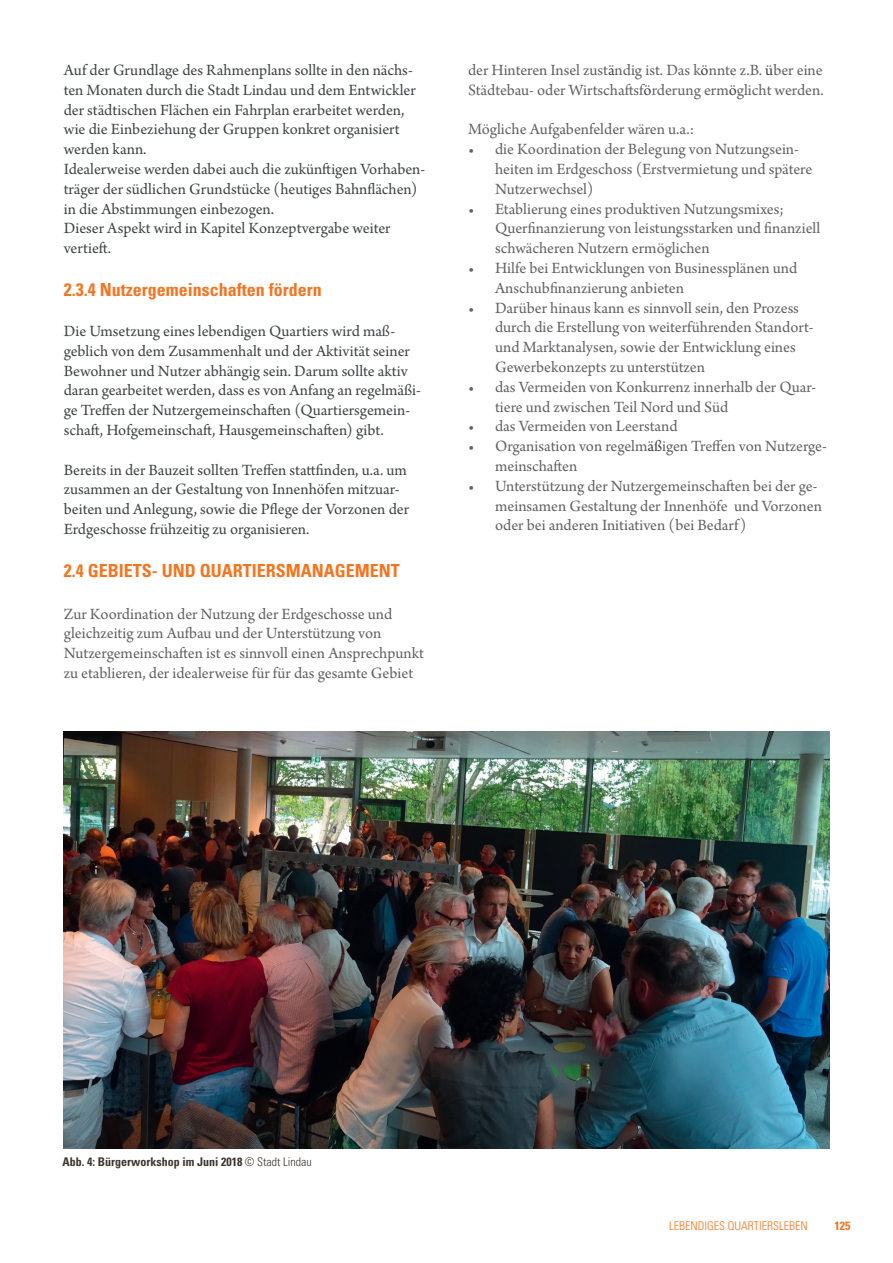
<style>
.page{position:relative;width:893px;height:1263px;background:#fff}
.page>*{position:absolute;margin:0;border:0;box-sizing:border-box;transform-origin:0 0}
.t1{font:700 condensed 18px "Univers";color:#f47521}
.t2{font:16.5px/19.8px "Arno Pro";color:#636366}
.t3{font:16.5px/19.8px "Arno Pro";color:#414446}
.t4{font:700 condensed 12px "Univers";color:#3e352d}
.t5{font:300 condensed 12px "Univers";color:#f47521}
.t6{font:700 condensed 12px "Univers";color:#f47521}
.s1{color:#414446}
.s2{font-weight:300}
</style>
<div class="page">
<img style="left:64px;top:732px;width:765px;height:416px">
<p class="t3" style="left:64px;top:61px;width:363px">Auf der Grundlage des Rahmenplans sollte in den nächs&shy;ten Monaten durch die Stadt Lindau und dem Entwickler der städtischen Flächen ein Fahrplan erarbeitet werden, wie die Einbeziehung der Gruppen konkret organisiert werden kann.<br>Idealerweise werden dabei auch die zukünftigen Vorhaben&shy;träger der südlichen Grundstücke (heutiges Bahnflächen) in die Abstimmungen einbezogen.<br>Dieser Aspekt wird in Kapitel Konzeptvergabe weiter vertieft.</p>
<p class="t1" style="left:64px;top:279px;width:259px">2.3.4 Nutzergemeinschaften fördern</p>
<p class="t3" style="left:64px;top:322px;width:358px">Die Umsetzung eines lebendigen Quartiers wird maß&shy;geblich von dem Zusammenhalt und der Aktivität seiner Bewohner und Nutzer abhängig sein. Darum sollte aktiv daran gearbeitet werden, dass es von Anfang an regelmäßi&shy;ge Treffen der Nutzergemeinschaften (Quartiersgemein&shy;schaft, Hofgemeinschaft, Hausgemeinschaften) gibt.</p>
<p class="t3" style="left:64px;top:461px;width:347px">Bereits in der Bauzeit sollten Treffen stattfinden, u.a. um zusammen an der Gestaltung von Innenhöfen mitzuar&shy;beiten und Anlegung, sowie die Pflege der Vorzonen der Erdgeschosse frühzeitig zu organisieren.</p>
<p class="t1" style="left:64px;top:560px;width:337px">2.4 GEBIETS- UND QUARTIERSMANAGEMENT</p>
<p class="t2" style="left:64px;top:605px;width:362px">Zur Koordination der Nutzung der Erdgeschosse und gleichzeitig zum Aufbau und der Unterstützung von Nutzergemeinschaften ist es sinnvoll einen Ansprechpunkt zu etablieren, der idealerweise für für das gesamte Gebiet</p>
<p class="t2" style="left:468px;top:61px;width:357px">der Hinteren Insel zust<span class="s1">ä</span>ndig ist. Das k<span class="s1">ö</span>nnte z.B. <span class="s1">ü</span>ber eine<br>Städtebau- oder Wirtschaftsf<span class="s1">ö</span>rderung erm<span class="s1">ö</span>glicht werden.</p>
<p class="t2" style="left:468px;top:120px;width:228px">Mögliche Aufgabenfelder wären u.a.:</p>
<p class="t2" style="left:495px;top:140px;width:319px;text-indent:-27px">• die Koordination der Belegung von Nutzungsein&shy;heiten im Erdgeschoss (Erstvermietung und spätere<br>Nutzerwechsel)</p>
<p class="t2" style="left:495px;top:200px;width:327px;text-indent:-27px">• Etablierung eines produktiven Nutzungsmixes;<br>Querfinanzierung von leistungsstarken und finanziell schwächeren Nutzern ermöglichen</p>
<p class="t2" style="left:495px;top:259px;width:304px;text-indent:-27px">• Hilfe bei Entwicklungen von Businessplänen und<br>Anschubfinanzierung anbieten</p>
<p class="t2" style="left:495px;top:299px;width:320px;text-indent:-27px">• Darüber hinaus kann es sinnvoll sein, den Prozess durch die Erstellung von weiterführenden Standort&shy;und Marktanalysen, sowie der Entwicklung eines Gewerbekonzepts zu unterstützen</p>
<p class="t2" style="left:495px;top:378px;width:323px;text-indent:-27px">• das Vermeiden von Konkurrenz innerhalb der Quar&shy;tiere und zwischen Teil Nord und Süd</p>
<p class="t2" style="left:468px;top:417px;width:211px">• das Vermeiden von Leerstand</p>
<p class="t2" style="left:495px;top:437px;width:333px;text-indent:-27px">• Organisation von regelm<span class="s1">äß</span>igen Treffen von Nutzerge&shy;meinschaften</p>
<p class="t2" style="left:495px;top:477px;width:328px;text-indent:-27px">• Unterstützung der Nutzergemeinschaften bei der ge&shy;meinsamen Gestaltung der Innenhöfe und Vorzonen oder bei anderen Initiativen (bei Bedarf)</p>
<p class="t4" style="left:62px;top:1154px;width:251px">Abb. 4: Bürgerworkshop im Juni 2018 <span class="s2">© Stadt Lindau</span></p>
<p class="t5" style="left:669px;top:1218px;width:7px">LEBENDIGE</p>
<p class="t5" style="left:719px;top:1218px;width:67px">S QUARTIERSLEBEN</p>
<p class="t6" style="left:834px;top:1218px;width:17px">125</p>
</div>
